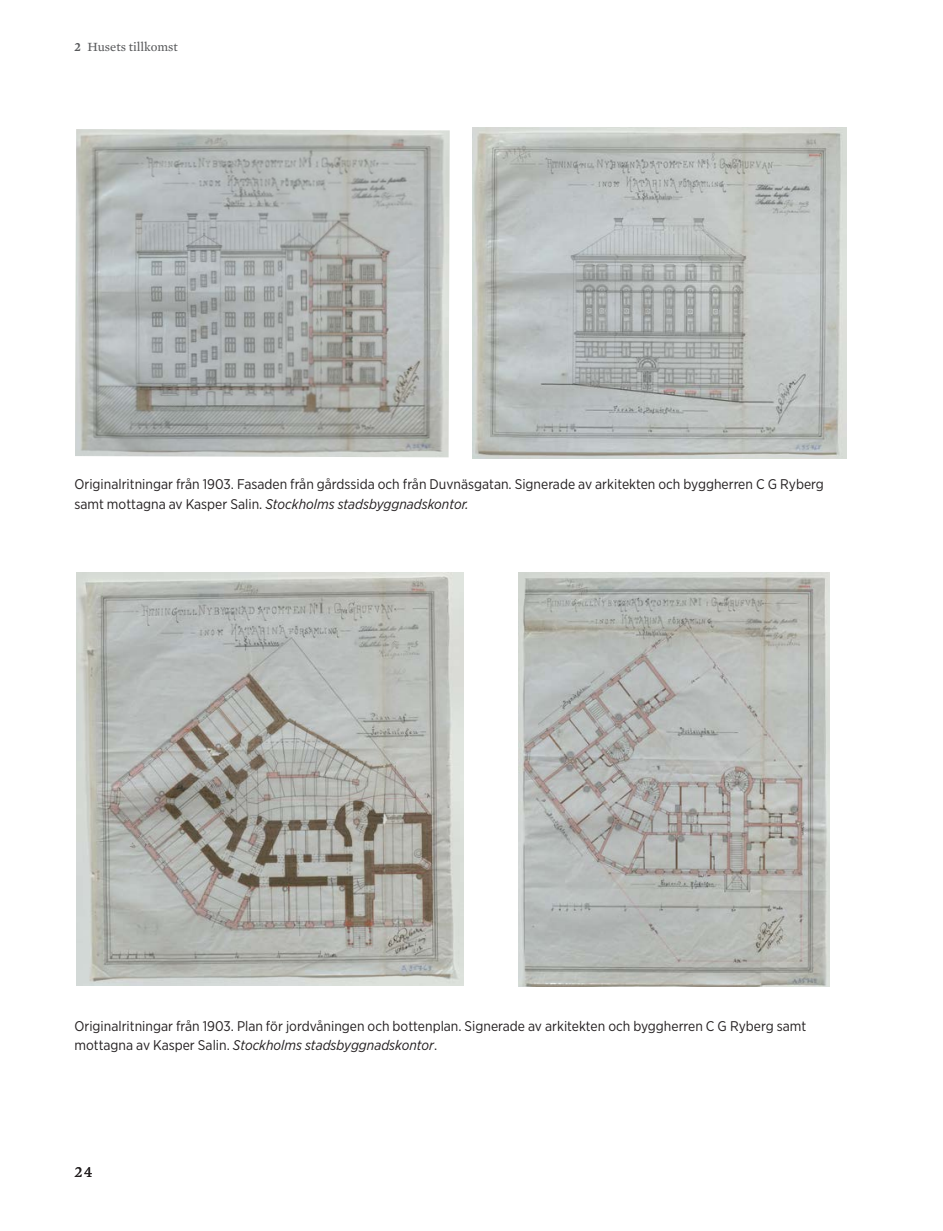
<style>
.page{position:relative;width:943px;height:1231px;background:#fff}
.page>*{position:absolute;margin:0;border:0;box-sizing:border-box;transform-origin:0 0}
.t1{font:15.75px "Mercury Text G2";color:#231f20}
.bildtext{font:14px/19.2px "Gotham Narrow";color:#231f20}
.t2{font:12.78px "Mercury Text G2";color:#57585a}
.s1{font-weight:600}
.s2{font-style:italic}
</style>
<div class="page">
<img style="left:75px;top:129px;width:375px;height:328px">
<img style="left:77px;top:572px;width:386px;height:413px">
<img style="left:518px;top:572px;width:311px;height:414px">
<img style="left:473px;top:128px;width:373px;height:330px">
<p class="t2" style="left:74px;top:38px;width:105px"><span class="s1">2</span> Husets tillkomst</p>
<p class="bildtext" style="left:74px;top:474px;width:751px">Originalritningar från 1903. Fasaden från gårdssida och från Duvnäsgatan. Signerade av arkitekten och byggherren C G Ryberg samt mottagna av Kasper Salin. <span class="s2">Stockholms stadsbyggnadskontor.</span></p>
<p class="bildtext" style="left:74px;top:1016px;width:733px">Originalritningar från 1903. Plan för jordvåningen och bottenplan. Signerade av arkitekten och byggherren C G Ryberg samt mottagna av Kasper Salin. <span class="s2">Stockholms stadsbyggnadskontor</span>.</p>
<p class="t1" style="left:74px;top:1159px;width:20px">24</p>
</div>
